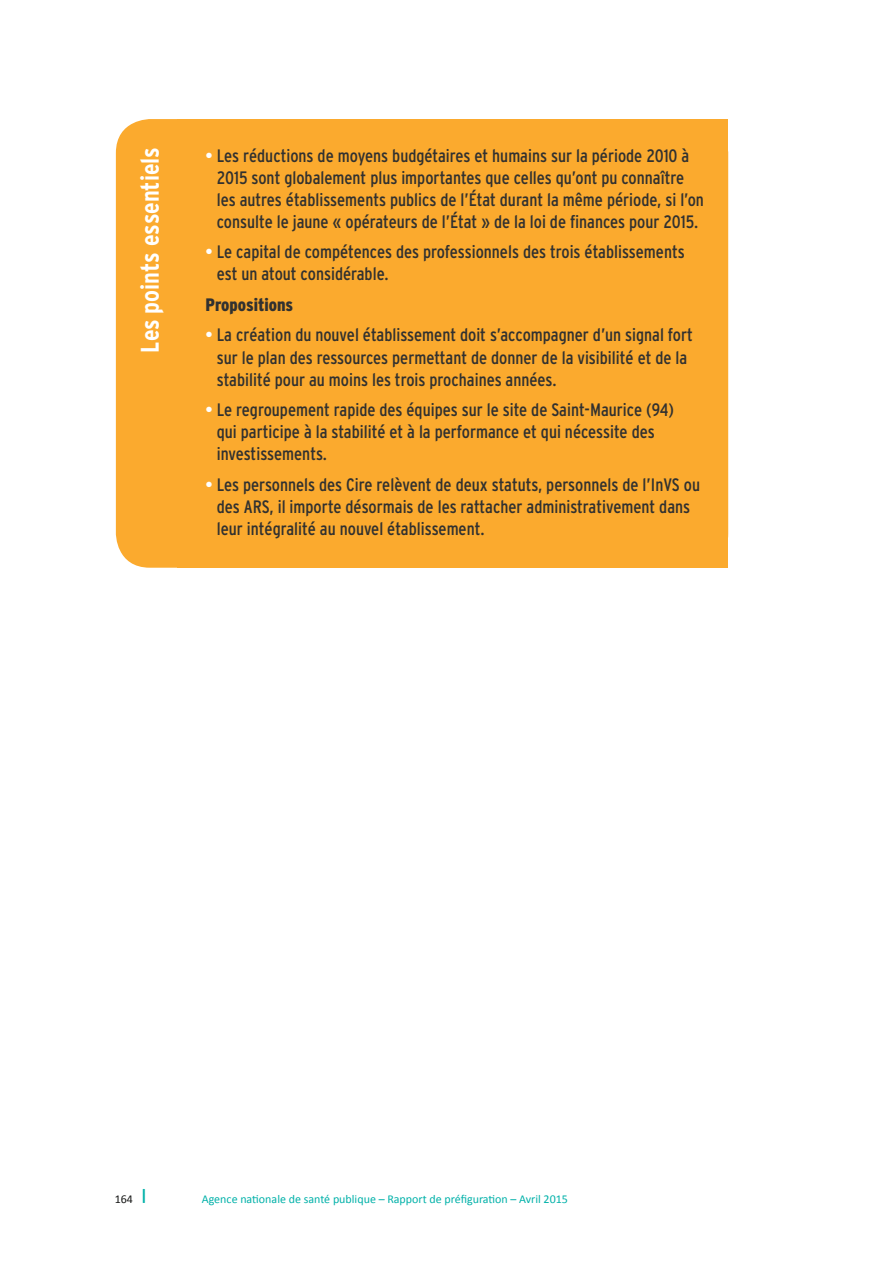
<style>
.page{position:relative;width:893px;height:1263px;background:#fff}
.page>*{position:absolute;margin:0;border:0;box-sizing:border-box;transform-origin:0 0}
.texte_courant{font:700 condensed 25.5px "Interstate";color:#fff}
.les_points_essentie{font:condensed 18px/22px "Interstate";color:#313130}
.les_points_essentie-2{font:900 condensed 18px "Interstate";color:#313130}
.t1{font:12px "Calibri";color:#00b1a9}
.t2{font:12px "Calibri";color:#131413}
.s1{color:#fff}
.s2{font-size:22.5px;color:#00b1a9}
</style>
<div class="page">
<div style="left:116px;top:119px;width:612px;height:449px;background:#fbaa2e;border-radius:34px"></div>
<p class="texte_courant" style="left:135px;top:352px;width:207px;rotate:-90deg">Les points essentiels</p>
<p class="les_points_essentie" style="left:217px;top:144px;width:489px;text-indent:-11px"><span class="s1">•</span> Les réductions de moyens budgétaires et humains sur la période 2010 à 2015 sont globalement plus importantes que celles qu’ont pu connaître les autres établissements publics de l’État durant la même période, si l’on consulte le jaune « opérateurs de l’État » de la loi de finances pour 2015.</p>
<p class="les_points_essentie" style="left:217px;top:241px;width:469px;text-indent:-11px"><span class="s1">•</span> Le capital de compétences des professionnels des trois établissements est un atout considérable.</p>
<p class="les_points_essentie-2" style="left:206px;top:295px;width:89px">Propositions</p>
<p class="les_points_essentie" style="left:217px;top:324px;width:478px;text-indent:-11px"><span class="s1">•</span> La création du nouvel établissement doit s’accompagner d’un signal fort sur le plan des ressources permettant de donner de la visibilité et de la stabilité pour au moins les trois prochaines années.</p>
<p class="les_points_essentie" style="left:217px;top:399px;width:459px;text-indent:-11px"><span class="s1">•</span> Le regroupement rapide des équipes sur le site de Saint-Maurice (94) qui participe à la stabilité et à la performance et qui nécessite des investissements.</p>
<p class="les_points_essentie" style="left:217px;top:473px;width:485px;text-indent:-11px"><span class="s1">•</span> Les personnels des Cire relèvent de deux statuts, personnels de l’InVS ou des ARS, il importe désormais de les rattacher administrativement dans leur intégralité au nouvel établissement.</p>
<p class="t2" style="left:115px;top:1192px;width:34px">164 <span class="s2">I</span></p>
<p class="t1" style="left:202px;top:1192px;width:368px">Agence nationale de santé publique – Rapport de préfiguration – Avril 2015</p>
</div>
